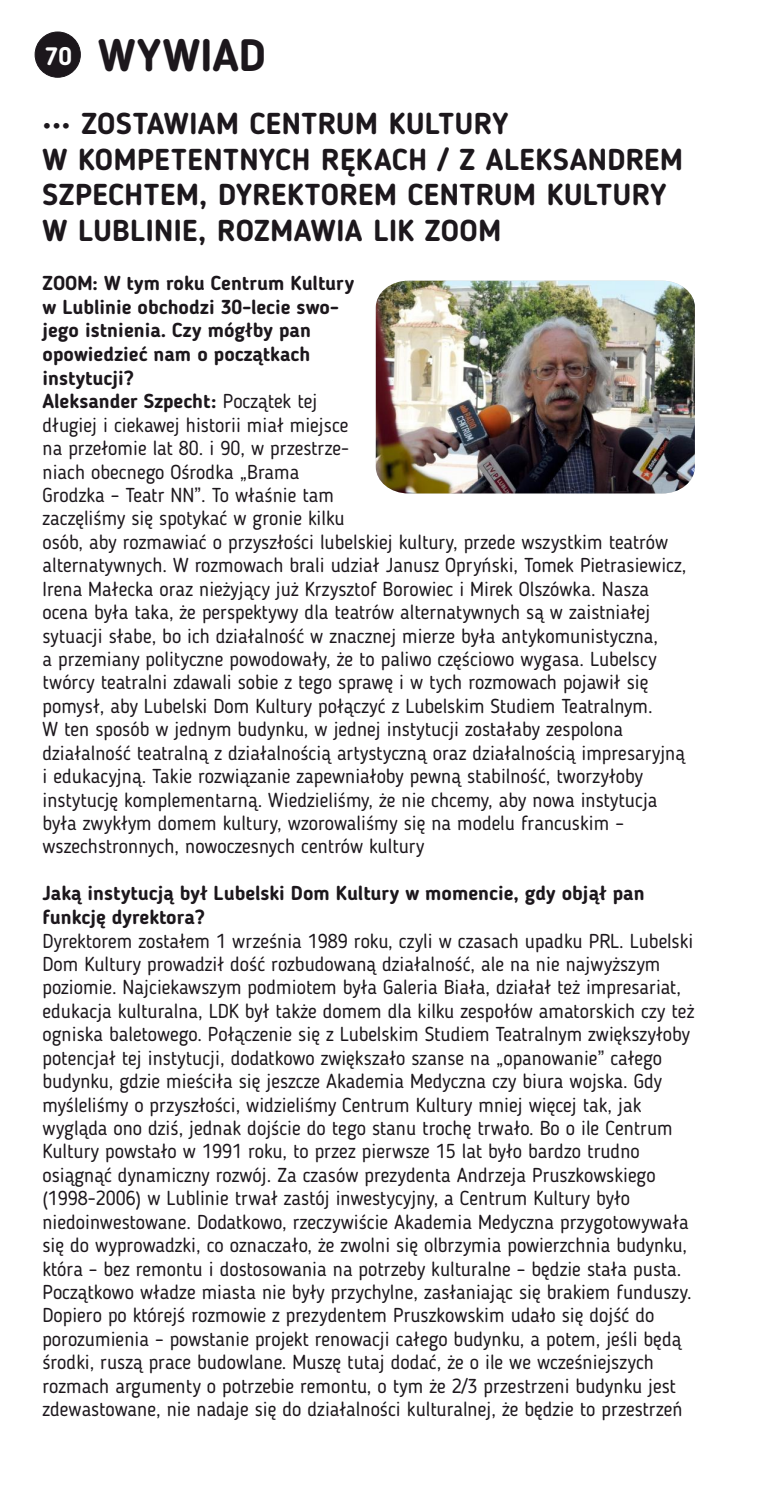
<style>
.page{position:relative;width:780px;height:1489px;background:#fff}
.page>*{position:absolute;margin:0;border:0;box-sizing:border-box;transform-origin:0 0}
.t1{font:700 45px "Blogger Sans";letter-spacing:.005em;color:#1c171c}
.t2{font:700 30px/35.2px "Blogger Sans";letter-spacing:.015em;color:#1c171c}
.t3{font:20px/23.5px "Blogger Sans";color:#1c171c}
.t4{font:700 20px/23.5px "Blogger Sans";color:#1c171c}
.s1{font-size:25px;color:#fff}
.s2{font-weight:700}
.s3{font-family:"Arial"}
</style>
<div class="page">
<div style="left:35px;top:32px;width:46px;height:45px;background:#1c171c;border:1px solid #1c171c;border-radius:50%"></div>
<img style="left:376px;top:281px;width:318px;height:212px">
<h1 class="t1" style="left:45px;top:36px;width:222px"><span class="s1">70</span> WYWIAD</h1>
<h2 class="t2" style="left:43px;top:109px;width:642px">••• ZOSTAWIAM CENTRUM KULTURY<br>W KOMPETENTNYCH RĘKACH / Z ALEKSANDREM SZPECHTEM, DYREKTOREM CENTRUM KULTURY W LUBLINIE, ROZMAWIA LIK ZOOM</h2>
<p class="t3" style="left:42px;top:273px;width:645px"><span class="s2">ZOOM: W tym roku Centrum Kultury<br>w Lublinie obchodzi 30-lecie swo-<br>jego istnienia. Czy mógłby pan<br>opowiedzieć nam o początkach<br>instytucji?<br>Aleksander Szpecht:</span> Początek tej<br>długiej i ciekawej historii miał miejsce<br>na przełomie lat 80. i 90, w przestrze-<br>niach obecnego Ośrodka „Brama<br>Grodzka – Teatr NN<span class="s3">ˮ</span>. To właśnie tam<br>zaczęliśmy się spotykać w gronie kilku<br>osób, aby rozmawiać o przyszłości lubelskiej kultury, przede wszystkim teatrów alternatywnych. W rozmowach brali udział Janusz Opryński, Tomek Pietrasiewicz, Irena Małecka oraz nieżyjący już Krzysztof Borowiec i Mirek Olszówka. Nasza ocena była taka, że perspektywy dla teatrów alternatywnych są w zaistniałej sytuacji słabe, bo ich działalność w znacznej mierze była antykomunistyczna,<br>a przemiany polityczne powodowały, że to paliwo częściowo wygasa. Lubelscy twórcy teatralni zdawali sobie z tego sprawę i w tych rozmowach pojawił się pomysł, aby Lubelski Dom Kultury połączyć z Lubelskim Studiem Teatralnym.<br>W ten sposób w jednym budynku, w jednej instytucji zostałaby zespolona działalność teatralną z działalnością artystyczną oraz działalnością impresaryjną i edukacyjną. Takie rozwiązanie zapewniałoby pewną stabilność, tworzyłoby instytucję komplementarną. Wiedzieliśmy, że nie chcemy, aby nowa instytucja była zwykłym domem kultury, wzorowaliśmy się na modelu francuskim – wszechstronnych, nowoczesnych centrów kultury</p>
<p class="t4" style="left:42px;top:883px;width:603px">Jaką instytucją był Lubelski Dom Kultury w momencie, gdy objął pan funkcję dyrektora?</p>
<p class="t3" style="left:42px;top:930px;width:653px">Dyrektorem zostałem 1 września 1989 roku, czyli w czasach upadku PRL. Lubelski Dom Kultury prowadził dość rozbudowaną działalność, ale na nie najwyższym poziomie. Najciekawszym podmiotem była Galeria Biała, działał też impresariat, edukacja kulturalna, LDK był także domem dla kilku zespołów amatorskich czy też ogniska baletowego. Połączenie się z Lubelskim Studiem Teatralnym zwiększyłoby potencjał tej instytucji, dodatkowo zwiększało szanse na „opanowanie<span class="s3">ˮ</span> całego budynku, gdzie mieściła się jeszcze Akademia Medyczna czy biura wojska. Gdy myśleliśmy o przyszłości, widzieliśmy Centrum Kultury mniej więcej tak, jak wygląda ono dziś, jednak dojście do tego stanu trochę trwało. Bo o ile Centrum Kultury powstało w 1991 roku, to przez pierwsze 15 lat było bardzo trudno osiągnąć dynamiczny rozwój. Za czasów prezydenta Andrzeja Pruszkowskiego (1998-2006) w Lublinie trwał zastój inwestycyjny, a Centrum Kultury było niedoinwestowane. Dodatkowo, rzeczywiście Akademia Medyczna przygotowywała się do wyprowadzki, co oznaczało, że zwolni się olbrzymia powierzchnia budynku, która – bez remontu i dostosowania na potrzeby kulturalne – będzie stała pusta.<br>Początkowo władze miasta nie były przychylne, zasłaniając się brakiem funduszy.<br>Dopiero po którejś rozmowie z prezydentem Pruszkowskim udało się dojść do porozumienia – powstanie projekt renowacji całego budynku, a potem, jeśli będą środki, ruszą prace budowlane. Muszę tutaj dodać, że o ile we wcześniejszych rozmach argumenty o potrzebie remontu, o tym że 2/3 przestrzeni budynku jest zdewastowane, nie nadaje się do działalności kulturalnej, że będzie to przestrzeń</p>
</div>
